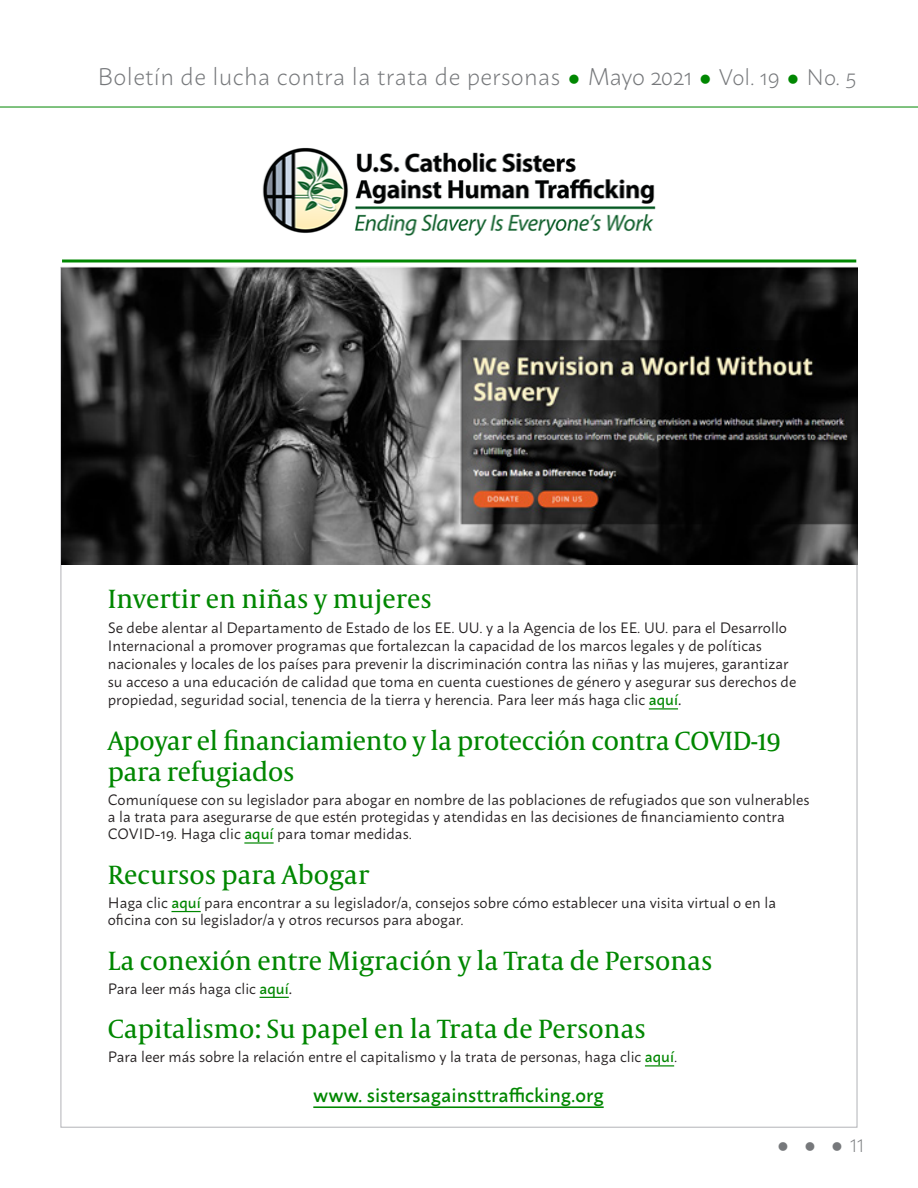
<style>
.page{position:relative;width:918px;height:1188px;background:#fff}
.page>*{position:absolute;margin:0;border:0;box-sizing:border-box;transform-origin:0 0}
.t1{font:27px/31px "Capitolium News 2";color:#008701}
.t2{font:300 24px "Macho";letter-spacing:.015em;color:#76787b}
.t3{font:500 19.5px "Macho";color:#008701}
.t4{font:300 18px "Macho";color:#76787b}
.t5{font:15px/18px "Macho";color:#231f20}
.s1{color:#008701}
.s2{font-size:22.5px}
.s3{font-weight:500;color:#008701}
.s4{font-weight:500}
</style>
<div class="page">
<hr style="left:0;top:107px;width:918px;height:1px;background:#008701">
<hr style="left:649px;top:708px;width:29px;height:2px;background:#008701">
<hr style="left:244px;top:842px;width:30px;height:2px;background:#008701">
<hr style="left:171px;top:911px;width:30px;height:1px;background:#008701">
<svg style="left:260px;top:997px;width:29px;height:1px"></svg>
<hr style="left:645px;top:1065px;width:29px;height:2px;background:#008701">
<img style="left:61px;top:268px;width:796px;height:297px">
<img style="left:262px;top:147px;width:394px;height:89px">
<hr style="left:313px;top:1106px;width:291px;height:2px;background:#008701">
<hr style="left:62px;top:260px;width:794px;height:2px;background:#008701">
<p class="t2" style="left:98px;top:56px;width:760px">Boletín de lucha contra la trata de personas <span class="s1">●</span> Mayo 2021 <span class="s1">●</span> <span class="s2">Vol. 19</span> <span class="s1">●</span> <span class="s2">No. 5</span></p>
<p class="t1" style="left:108px;top:583px;width:326px">Invertir en niñas y mujeres</p>
<p class="t5" style="left:108px;top:617px;width:690px">Se debe alentar al Departamento de Estado de los EE. UU. y a la Agencia de los EE. UU. para el Desarrollo Internacional a promover programas que fortalezcan la capacidad de los marcos legales y de políticas nacionales y locales de los países para prevenir la discriminación contra las niñas y las mujeres, garantizar su acceso a una educación de calidad que toma en cuenta cuestiones de género y asegurar sus derechos de propiedad, seguridad social, tenencia de la tierra y herencia. Para leer más haga clic <span class="s3">aquí</span><span class="s4">.</span></p>
<p class="t1" style="left:108px;top:724px;width:675px">Apoyar el financiamiento y la protección contra COVID-19 para refugiados</p>
<p class="t5" style="left:108px;top:789px;width:703px;line-height:17.2px">Comuníquese con su legislador para abogar en nombre de las poblaciones de refugiados que son vulnerables a la trata para asegurarse de que estén protegidas y atendidas en las decisiones de financiamiento contra<br>COVID-19. Haga clic <span class="s3">aquí</span> para tomar medidas.</p>
<p class="t1" style="left:108px;top:858px;width:263px">Recursos para Abogar</p>
<p class="t5" style="left:108px;top:892px;width:670px;line-height:17.2px">Haga clic <span class="s3">aquí</span> para encontrar a su legislador/a, consejos sobre cómo establecer una visita virtual o en la oficina con su legislador/a y otros recursos para abogar.</p>
<p class="t1" style="left:108px;top:944px;width:606px">La conexión entre Migración y la Trata de Personas</p>
<p class="t5" style="left:108px;top:978px;width:186px">Para leer más haga clic <span class="s3">aquí</span><span class="s4">.</span></p>
<p class="t1" style="left:108px;top:1012px;width:539px">Capitalismo: Su papel en la Trata de Personas</p>
<p class="t5" style="left:108px;top:1046px;width:571px">Para leer más sobre la relación entre el capitalismo y la trata de personas, haga clic <span class="s3">aquí</span>.</p>
<p class="t3" style="left:313px;top:1078px;width:292px">www. sistersagainsttrafficking.org</p>
<p class="t4" style="left:778px;top:1130px;width:88px">● ● ●11</p>
</div>
